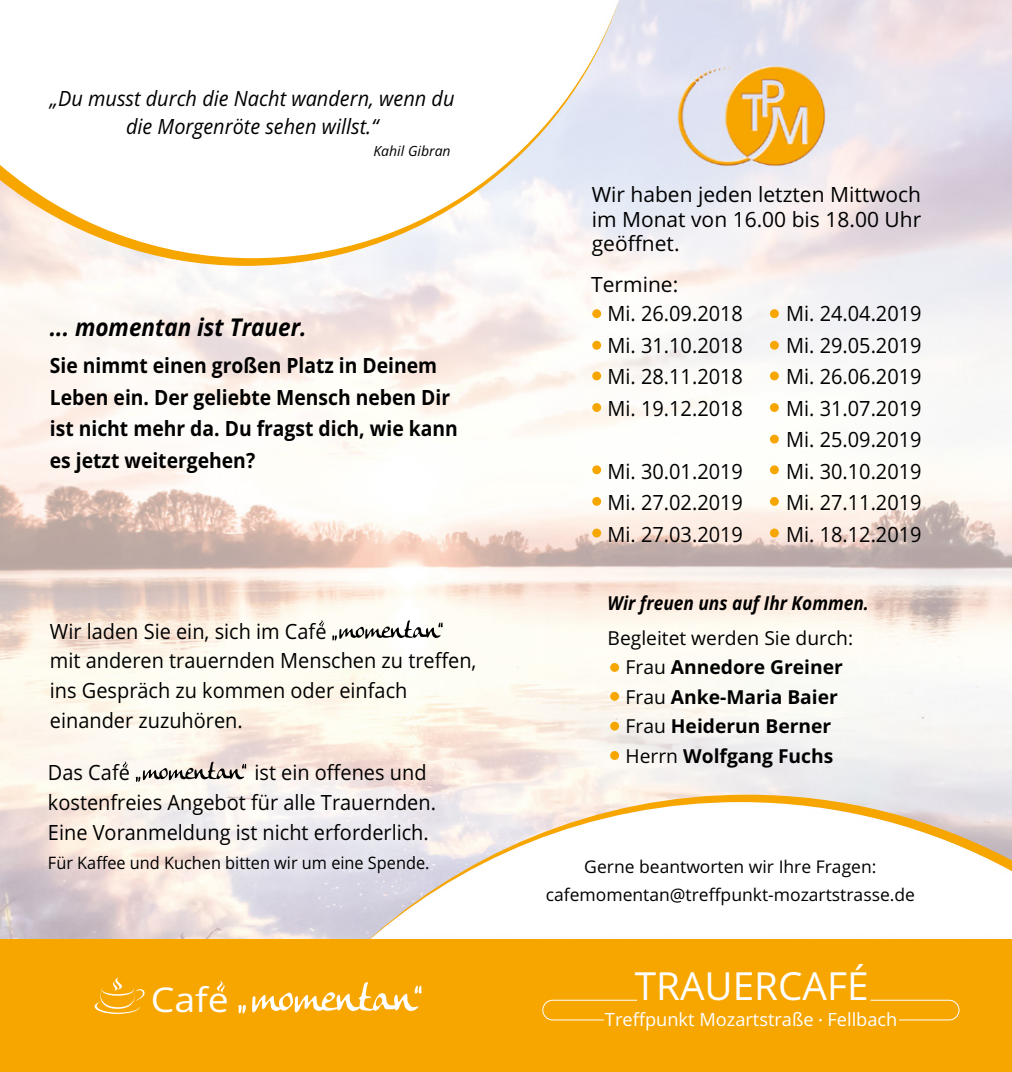
<style>
.page{position:relative;width:1012px;height:1072px;background:#fff}
.page>*{position:absolute;margin:0;border:0;box-sizing:border-box;transform-origin:0 0}
.t1{font:38.68px "Open Sans";color:#fff}
.t2{font:34.12px "Open Sans";color:#fff;scale:1.1 1}
.t3{font:italic 700 24.5px "Open Sans";color:#000;scale:.92 1}
.t4{font:21px/31.5px "Open Sans";color:#000;text-align:justify;scale:.95 1}
.t5{font:700 21px/31.5px "Open Sans";color:#000;scale:.92 1}
.t6{font:21px/24.5px "Open Sans";color:#000;text-align:justify}
.t7{font:italic 21px/28px "Open Sans";color:#000;text-align:center;scale:.95 1}
.t8{font:700 19.25px/29.4px "Open Sans";color:#000;text-align:center}
.t9{font:italic 700 19.25px "Open Sans";color:#000;scale:.9 1}
.t10{font:18.2px "Open Sans";color:#fff}
.t11{font:17.5px/28px "Open Sans";color:#000;text-align:center}
.t12{font:17.15px "Open Sans";color:#000;scale:.95 1}
.t13{font:italic 14px "Open Sans";color:#000}
.s1{font-weight:400}
.s2{font-size:10.33px}
</style>
<div class="page">
<img style="left:0;top:0;width:1012px;height:940px">
<svg style="left:332px;top:620px;width:111px;height:20px"></svg>
<svg style="left:319px;top:619px;width:5px;height:8px"></svg>
<svg style="left:136px;top:761px;width:110px;height:21px"></svg>
<svg style="left:123px;top:761px;width:5px;height:7px"></svg>
<div style="left:0;top:940px;width:1012px;height:131px;background:#f7a600"></div>
<svg style="left:238px;top:1005px;width:8px;height:8px"></svg>
<svg style="left:252px;top:982px;width:170px;height:30px"></svg>
<svg style="left:217px;top:980px;width:8px;height:12px"></svg>
<svg style="left:95px;top:977px;width:50px;height:36px"></svg>
<svg style="left:0;top:1px;width:619px;height:265px"></svg>
<svg style="left:355px;top:794px;width:657px;height:146px"></svg>
<div style="left:592px;top:309px;width:9px;height:9px;background:#f7a600;border-radius:50%"></div>
<div style="left:592px;top:341px;width:9px;height:9px;background:#f7a600;border-radius:50%"></div>
<div style="left:592px;top:371px;width:9px;height:9px;background:#f7a600;border-radius:50%"></div>
<div style="left:592px;top:403px;width:9px;height:9px;background:#f7a600;border-radius:50%"></div>
<div style="left:592px;top:465px;width:9px;height:9px;background:#f7a600;border-radius:50%"></div>
<div style="left:592px;top:497px;width:9px;height:9px;background:#f7a600;border-radius:50%"></div>
<div style="left:592px;top:528px;width:9px;height:9px;background:#f7a600;border-radius:50%"></div>
<div style="left:770px;top:309px;width:9px;height:9px;background:#f7a600;border-radius:50%"></div>
<div style="left:770px;top:341px;width:9px;height:9px;background:#f7a600;border-radius:50%"></div>
<div style="left:770px;top:371px;width:9px;height:9px;background:#f7a600;border-radius:50%"></div>
<div style="left:770px;top:403px;width:9px;height:9px;background:#f7a600;border-radius:50%"></div>
<div style="left:770px;top:434px;width:9px;height:9px;background:#f7a600;border-radius:50%"></div>
<div style="left:770px;top:465px;width:9px;height:9px;background:#f7a600;border-radius:50%"></div>
<div style="left:770px;top:497px;width:9px;height:9px;background:#f7a600;border-radius:50%"></div>
<div style="left:770px;top:528px;width:9px;height:9px;background:#f7a600;border-radius:50%"></div>
<div style="left:610px;top:663px;width:9px;height:9px;background:#f7a600;border-radius:50%"></div>
<div style="left:610px;top:692px;width:9px;height:8px;background:#f7a600;border-radius:50%"></div>
<div style="left:610px;top:721px;width:9px;height:9px;background:#f7a600;border-radius:50%"></div>
<div style="left:610px;top:751px;width:9px;height:9px;background:#f7a600;border-radius:50%"></div>
<svg style="left:542px;top:999px;width:418px;height:21px"></svg>
<p class="t7" style="left:50px;top:84px;width:428px">„Du musst durch die Nacht wandern, wenn du die Morgenröte sehen willst.“</p>
<p class="t13" style="left:373px;top:141px;width:79px">Kahil Gibran</p>
<p class="t3" style="left:50px;top:309px;width:281px">... momentan ist Trauer.</p>
<p class="t5" style="left:50px;top:349px;width:445px">Sie nimmt einen großen Platz in Deinem Leben ein. Der geliebte Mensch neben Dir ist nicht mehr da. Du fragst dich, wie kann es jetzt weitergehen?</p>
<p class="t6" style="left:592px;top:182px;width:331px">Wir haben jeden letzten Mittwoch im Monat von 16.00 bis 18.00 Uhr geöffnet.</p>
<p class="t6" style="left:591px;top:272px;width:89px">Termine:</p>
<p class="t4" style="left:608px;top:297px;width:144px">Mi. 26.09.2018<br>Mi. 31.10.2018<br>Mi. 28.11.2018<br>Mi. 19.12.2018</p>
<p class="t4" style="left:608px;top:455px;width:144px">Mi. 30.01.2019<br>Mi. 27.02.2019<br>Mi. 27.03.2019</p>
<p class="t4" style="left:786px;top:297px;width:144px">Mi. 24.04.2019<br>Mi. 29.05.2019<br>Mi. 26.06.2019<br>Mi. 31.07.2019<br>Mi. 25.09.2019<br>Mi. 30.10.2019<br>Mi. 27.11.2019<br>Mi. 18.12.2019</p>
<p class="t9" style="left:608px;top:589px;width:292px">Wir freuen uns auf Ihr Kommen.</p>
<p class="t4" style="left:50px;top:615px;width:451px;line-height:29.8px;text-align:left">Wir laden Sie ein, sich im Cafe<br>mit anderen trauernden Menschen zu treffen, ins Gespräch zu kommen oder einfach einander zuzuhören.</p>
<p class="t4" style="left:48px;top:756px;width:88px">Das Cafe</p>
<p class="t8" style="left:608px;top:623px;width:247px"><span class="s1">Begleitet werden Sie durch:<br>Frau</span> Annedore Greiner<br><span class="s1">Frau</span> Anke-Maria Baier<br><span class="s1">Frau</span> Heiderun Berner<br><span class="s1">Herrn</span> Wolfgang Fuchs</p>
<p class="t4" style="left:48px;top:757px;width:410px;line-height:29.8px;text-align:left;text-indent:206px">ist ein offenes und kostenfreies Angebot für alle Trauernden.<br>Eine Voranmeldung ist nicht erforderlich.</p>
<p class="t12" style="left:48px;top:851px;width:403px">Für Kaffee und Kuchen bitten wir um eine Spende.</p>
<p class="t11" style="left:546px;top:852px;width:371px">Gerne beantworten wir Ihre Fragen: cafemomentan@treffpunkt-mozartstrasse.de</p>
<h2 class="t2" style="left:151px;top:975px;width:73px">Cafe</h2>
<h1 class="t1" style="left:635px;top:959px;width:235px">TRAUERCAFÉ</h1>
<p class="t10" style="left:605px;top:1007px;width:294px">Treffpunkt Mozartstraße <span class="s2">•</span> Fellbach</p>
</div>
